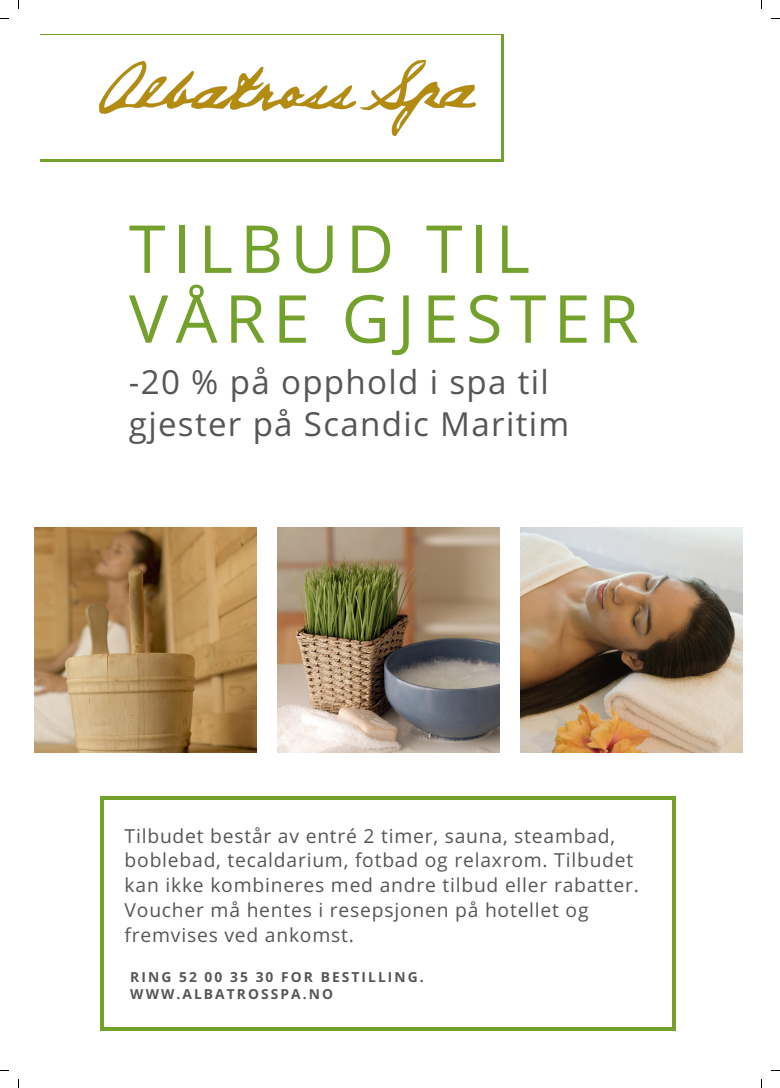
<style>
.page{position:relative;width:780px;height:1088px;background:#fff}
.page>*{position:absolute;margin:0;border:0;box-sizing:border-box;transform-origin:0 0}
.t1{font:66.19px/69.9px "Open Sans";letter-spacing:.11em;color:#74a02c}
.t2{font:33.06px/42.6px "Open Sans";letter-spacing:.04em;color:#565656}
.t3{font:19.31px/24.9px "Open Sans";letter-spacing:.04em;color:#565656}
.t4{font:700 13.81px/17.4px "Open Sans";letter-spacing:.15em;color:#565656}
</style>
<div class="page">
<svg style="left:40px;top:35px;width:463px;height:127px;fill:#74a02c"></svg>
<div style="left:25px;top:35px;width:475px;height:123px;background:#fff"></div>
<hr style="left:101px;top:799px;width:3px;height:228px;background:#74a02c">
<hr style="left:672px;top:799px;width:4px;height:228px;background:#74a02c">
<hr style="left:104px;top:1027px;width:569px;height:3px;background:#74a02c">
<hr style="left:104px;top:796px;width:569px;height:4px;background:#74a02c">
<img style="left:35px;top:527px;width:221px;height:226px">
<img style="left:277px;top:527px;width:222px;height:226px">
<img style="left:520px;top:527px;width:222px;height:226px">
<img style="left:100px;top:60px;width:375px;height:76px">
<h1 class="t1" style="left:129px;top:212px;width:511px">TILBUD TIL<br>VÅRE GJESTER</h1>
<h2 class="t2" style="left:129px;top:360px;width:442px">-20 % på opphold i spa til gjester på Scandic Maritim</h2>
<p class="t3" style="left:125px;top:823px;width:515px">Tilbudet består av entré 2 timer, sauna, steambad, boblebad, tecaldarium, fotbad og relaxrom. Tilbudet kan ikke kombineres med andre tilbud eller rabatter.<br>Voucher må hentes i resepsjonen på hotellet og fremvises ved ankomst.</p>
<p class="t4" style="left:130px;top:968px;width:295px">RING 52 00 35 30 FOR BESTILLING.<br>WWW.ALBATROSSPA.NO</p>
</div>
